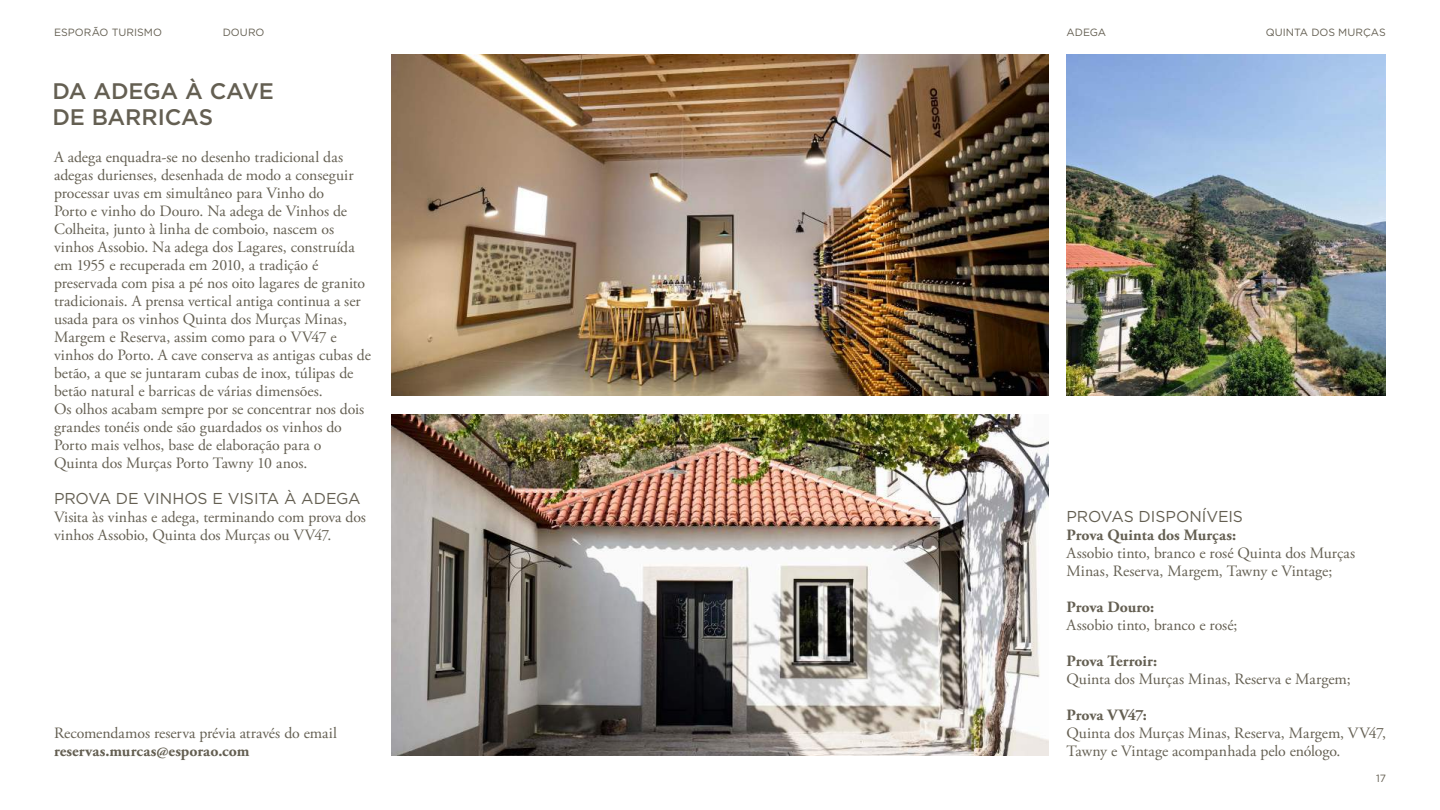
<style>
.page{position:relative;width:1440px;height:810px;background:#fff}
.page>*{position:absolute;margin:0;border:0;box-sizing:border-box;transform-origin:0 0}
.t1{font:500 22.5px/26.2px "Gotham";letter-spacing:-.005em;color:#645f52}
.t2{font:15.75px/18px "Adobe Garamond Pro";color:#645f52}
.t3{font:700 15.75px "Adobe Garamond Pro";letter-spacing:-.005em;color:#645f52}
.t4{font:15.75px "Gotham";letter-spacing:-.005em;color:#645f52}
.t5{font:10.5px "Gotham";letter-spacing:.005em;color:#645f52}
</style>
<div class="page">
<img style="left:392px;top:414px;width:656px;height:342px">
<img style="left:392px;top:54px;width:656px;height:342px">
<img style="left:1066px;top:54px;width:320px;height:342px">
<p class="t5" style="left:54px;top:26px;width:110px">ESPORÃO TURISMO</p>
<p class="t5" style="left:223px;top:26px;width:43px">DOURO</p>
<p class="t5" style="left:1066px;top:26px;width:41px">ADEGA</p>
<p class="t5" style="left:1266px;top:26px;width:122px">QUINTA DOS MURÇAS</p>
<h1 class="t1" style="left:52px;top:77px;width:223px">DA ADEGA À CAVE<br>DE BARRICAS</h1>
<p class="t2" style="left:54px;top:149px;width:318px">A adega enquadra-se no desenho tradicional das adegas durienses, desenhada de modo a conseguir processar uvas em simultâneo para Vinho do<br>Porto e vinho do Douro. Na adega de Vinhos de Colheita, junto à linha de comboio, nascem os vinhos Assobio. Na adega dos Lagares, construída em 1955 e recuperada em 2010, a tradição é preservada com pisa a pé nos oito lagares de granito tradicionais. A prensa vertical antiga continua a ser usada para os vinhos Quinta dos Murças Minas, Margem e Reserva, assim como para o VV47 e vinhos do Porto. A cave conserva as antigas cubas de betão, a que se juntaram cubas de inox, túlipas de betão natural e barricas de várias dimensões.<br>Os olhos acabam sempre por se concentrar nos dois grandes tonéis onde são guardados os vinhos do Porto mais velhos, base de elaboração para o<br>Quinta dos Murças Porto Tawny 10 anos.</p>
<p class="t4" style="left:54px;top:490px;width:308px">PROVA DE VINHOS E VISITA À ADEGA</p>
<p class="t2" style="left:54px;top:509px;width:314px">Visita às vinhas e adega, terminando com prova dos vinhos Assobio, Quinta dos Murças ou VV47.</p>
<p class="t2" style="left:54px;top:725px;width:285px">Recomendamos reserva prévia através do email</p>
<p class="t3" style="left:54px;top:742px;width:197px">reservas.murcas@esporao.com</p>
<p class="t4" style="left:1067px;top:508px;width:178px">PROVAS DISPONÍVEIS</p>
<p class="t3" style="left:1067px;top:526px;width:171px">Prova Quinta dos Murças:</p>
<p class="t2" style="left:1067px;top:545px;width:290px">Assobio tinto, branco e rosé Quinta dos Murças<br>Minas, Reserva, Margem, Tawny e Vintage;</p>
<p class="t3" style="left:1067px;top:598px;width:89px">Prova Douro:</p>
<p class="t2" style="left:1067px;top:617px;width:172px">Assobio tinto, branco e rosé;</p>
<p class="t3" style="left:1067px;top:652px;width:92px">Prova Terroir:</p>
<p class="t2" style="left:1067px;top:671px;width:286px">Quinta dos Murças Minas, Reserva e Margem;</p>
<p class="t3" style="left:1067px;top:706px;width:82px">Prova VV47:</p>
<p class="t2" style="left:1067px;top:725px;width:321px">Quinta dos Murças Minas, Reserva, Margem, VV47,<br>Tawny e Vintage acompanhada pelo enólogo.</p>
<p class="t5" style="left:1376px;top:772px;width:11px">17</p>
</div>
